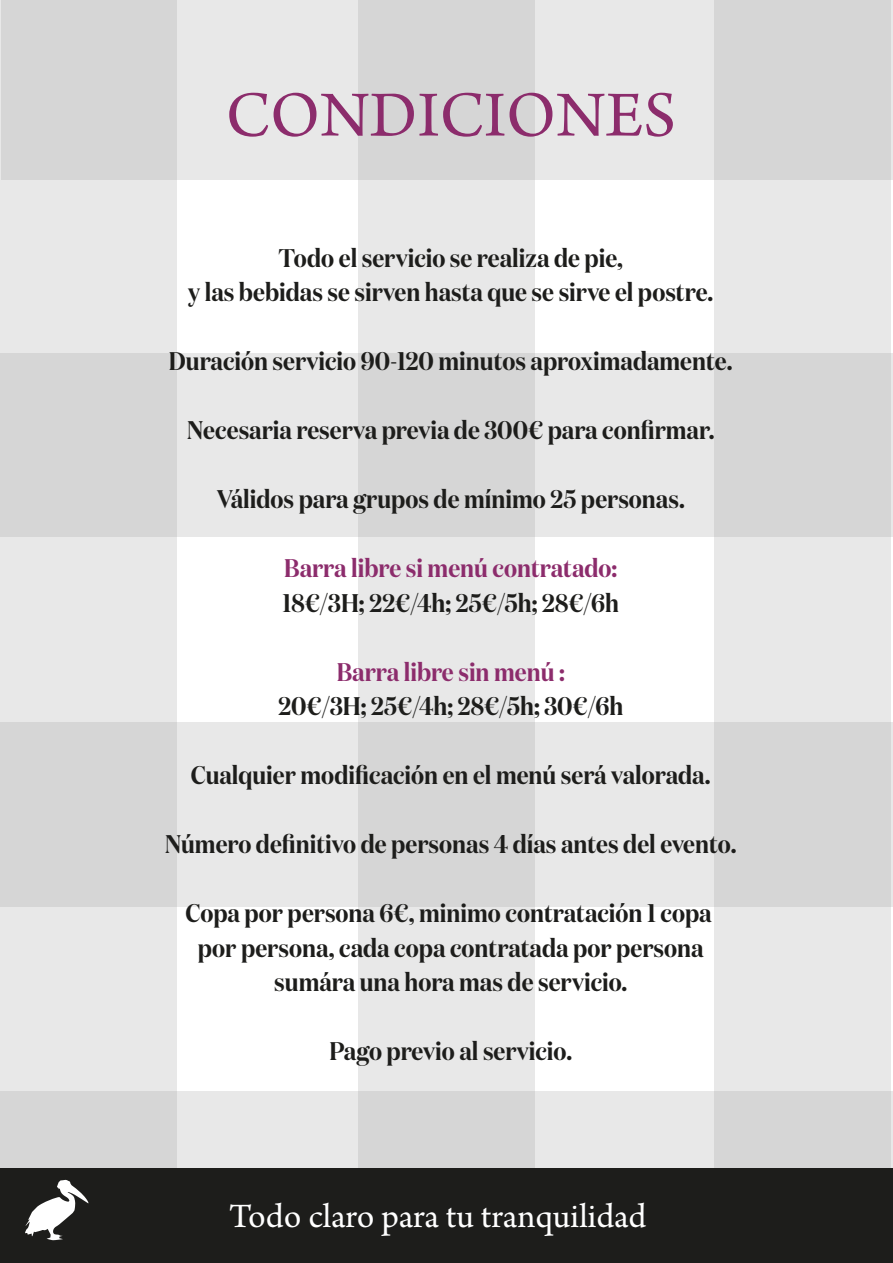
<style>
.page{position:relative;width:893px;height:1263px;background:#fff}
.page>*{position:absolute;margin:0;border:0;box-sizing:border-box;transform-origin:0 0}
.t1{font:67.5px "Arno Pro";color:#8c2c6c}
.t2{font:36px "Arno Pro";color:#fff}
.t3{font:600 25.5px/34.5px "Domaine Disp Nar";color:#1d1d1b;text-align:center}
.t4{font:600 25.5px "Domaine Disp Nar";color:#8c2c6c}
</style>
<div class="page">
<div style="left:714px;top:0;width:177px;height:1261px;background:#e8e8e8"></div>
<div style="left:358px;top:0;width:176px;height:1261px;background:#e8e8e8"></div>
<div style="left:0;top:0;width:177px;height:1261px;background:#e8e8e8"></div>
<div style="left:1px;top:0;width:892px;height:180px;background:linear-gradient(to right,#ddd,#ddd)"></div>
<div style="left:0;top:353px;width:892px;height:184px;background:linear-gradient(to right,#ddd,#ddd)"></div>
<div style="left:0;top:722px;width:892px;height:184px;background:linear-gradient(to right,#ddd,#ddd)"></div>
<div style="left:0;top:1091px;width:892px;height:169px;background:linear-gradient(to right,#ddd,#ddd)"></div>
<div style="left:0;top:1168px;width:893px;height:95px;background:#1d1d1b"></div>
<svg style="left:25px;top:1179px;width:63px;height:61px"></svg>
<h1 class="t1" style="left:226px;top:77px;width:452px">CONDICIONES</h1>
<p class="t3" style="left:188px;top:240px;width:527px">Todo el servicio se realiza de pie,<br>y las bebidas se sirven hasta que se sirve el postre.</p>
<p class="t3" style="left:169px;top:344px;width:565px">Duración servicio 90-120 minutos aproximadamente.</p>
<p class="t3" style="left:187px;top:413px;width:529px">Necesaria reserva previa de 300€ para confirmar.</p>
<p class="t3" style="left:217px;top:482px;width:470px">Válidos para grupos de mínimo 25 personas.</p>
<p class="t4" style="left:284px;top:553px;width:335px">Barra libre si menú contratado:</p>
<p class="t3" style="left:283px;top:585px;width:338px">18€/3H; 22€/4h; 25€/5h; 28€/6h</p>
<p class="t4" style="left:337px;top:656px;width:230px">Barra libre sin menú :</p>
<p class="t3" style="left:278px;top:689px;width:346px">20€/3H; 25€/4h; 28€/5h; 30€/6h</p>
<p class="t3" style="left:191px;top:758px;width:521px">Cualquier modificación en el menú será valorada.</p>
<p class="t3" style="left:165px;top:827px;width:573px">Número definitivo de personas 4 días antes del evento.</p>
<p class="t3" style="left:185px;top:896px;width:528px">Copa por persona 6€, minimo contratación 1 copa por persona, cada copa contratada por persona sumára una hora mas de servicio.</p>
<p class="t3" style="left:329px;top:1034px;width:244px">Pago previo al servicio.</p>
<h2 class="t2" style="left:229px;top:1196px;width:419px">Todo claro para tu tranquilidad</h2>
</div>
